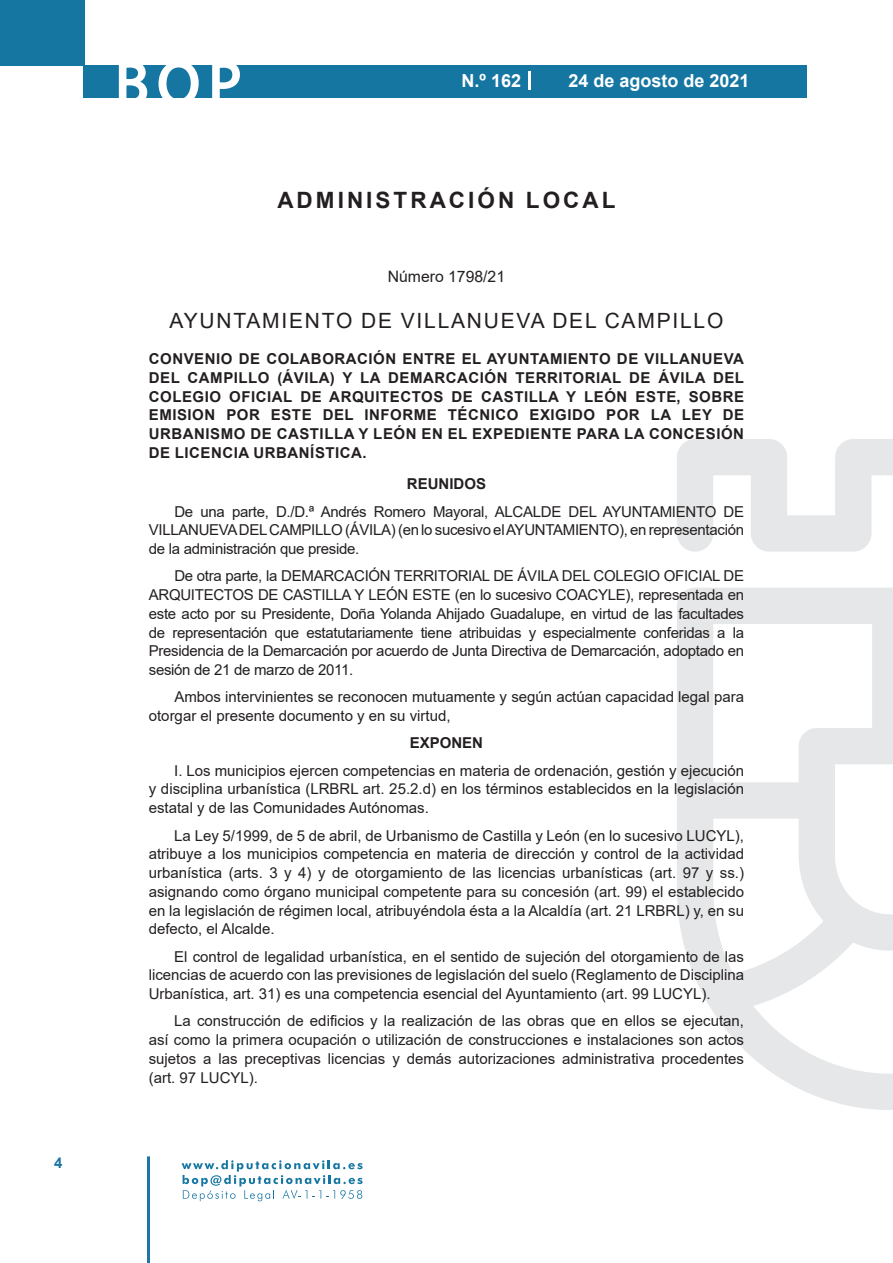
<style>
.page{position:relative;width:893px;height:1263px;background:#fff}
.page>*{position:absolute;margin:0;border:0;box-sizing:border-box;transform-origin:0 0}
.t1{font:500 61.5px "Avant Garde";color:#fff}
.t2{font:700 22.5px "Arial";letter-spacing:.135em;color:#231f20}
.t3{font:21px "Arial";letter-spacing:.085em;color:#231f20}
.t4{font:700 18px "Arial";color:#fff}
.t5{font:15.75px "Arial";color:#231f20}
.t6{font:15px/18.8px "Arial";color:#231f20;text-align:justify}
.t7{font:700 15px/18.8px "Arial";letter-spacing:.035em;color:#231f20;text-align:justify}
.t8{font:700 15px "Arial";color:#231f20}
.t9{font:700 15px "Arial";color:#1d76a4}
</style>
<div class="page">
<div style="left:0;top:0;width:85px;height:65px;background:#1676a2"></div>
<div style="left:84px;top:65px;width:723px;height:33px;background:#1676a2"></div>
<svg style="left:118px;top:65px;width:30px;height:33px"></svg>
<svg style="left:158px;top:65px;width:41px;height:33px"></svg>
<svg style="left:212px;top:65px;width:28px;height:33px"></svg>
<svg style="left:182px;top:1160px;width:181px;height:41px"></svg>
<hr style="left:147px;top:1156px;width:3px;height:107px;background:#1d76a4">
<svg style="left:529px;top:71px;width:2px;height:19px"></svg>
<svg style="left:677px;top:439px;width:216px;height:671px"></svg>
<p class="t9" style="left:54px;top:1152px;width:10px">4</p>
<h1 class="t1" style="left:115px;top:46px;width:128px">BOP</h1>
<p class="t4" style="left:462px;top:68px;width:61px">N.º 162</p>
<p class="t4" style="left:568px;top:68px;width:183px">24 de agosto de 2021</p>
<h2 class="t2" style="left:277px;top:184px;width:340px">ADMINISTRACIÓN LOCAL</h2>
<p class="t5" style="left:388px;top:266px;width:119px">Número 1798/21</p>
<h3 class="t3" style="left:169px;top:307px;width:555px">AYUNTAMIENTO DE VILLANUEVA DEL CAMPILLO</h3>
<p class="t7" style="left:149px;top:350px;width:597px">CONVENIO DE COLABORACIÓN ENTRE EL AYUNTAMIENTO DE VILLANUEVA DEL CAMPILLO (ÁVILA) Y LA DEMARCACIÓN TERRITORIAL DE ÁVILA DEL COLEGIO OFICIAL DE ARQUITECTOS DE CASTILLA Y LEÓN ESTE, SOBRE EMISION POR ESTE DEL INFORME TÉCNICO EXIGIDO POR LA LEY DE URBANISMO DE CASTILLA Y LEÓN EN EL EXPEDIENTE PARA LA CONCESIÓN DE LICENCIA URBANÍSTICA.</p>
<p class="t8" style="left:407px;top:474px;width:81px">REUNIDOS</p>
<p class="t6" style="left:149px;top:502px;width:597px;text-indent:26px">De una parte, D./D.ª Andrés Romero Mayoral, ALCALDE DEL AYUNTAMIENTO DE VILLANUEVA DEL CAMPILLO (ÁVILA) (en lo sucesivo el AYUNTAMIENTO), en representación de la administración que preside.</p>
<p class="t6" style="left:149px;top:567px;width:597px;text-indent:26px">De otra parte, la DEMARCACIÓN TERRITORIAL DE ÁVILA DEL COLEGIO OFICIAL DE ARQUITECTOS DE CASTILLA Y LEÓN ESTE (en lo sucesivo COACYLE), representada en este acto por su Presidente, Doña Yolanda Ahijado Guadalupe, en virtud de las facultades de representación que estatutariamente tiene atribuidas y especialmente conferidas a la Presidencia de la Demarcación por acuerdo de Junta Directiva de Demarcación, adoptado en sesión de 21 de marzo de 2011.</p>
<p class="t6" style="left:149px;top:688px;width:597px;text-indent:26px">Ambos intervinientes se reconocen mutuamente y según actúan capacidad legal para otorgar el presente documento y en su virtud,</p>
<p class="t8" style="left:410px;top:733px;width:75px">EXPONEN</p>
<p class="t6" style="left:149px;top:761px;width:597px;text-indent:26px">I. Los municipios ejercen competencias en materia de ordenación, gestión y ejecución y disciplina urbanística (LRBRL art. 25.2.d) en los términos establecidos en la legislación estatal y de las Comunidades Autónomas.</p>
<p class="t6" style="left:149px;top:826px;width:597px;text-indent:26px">La Ley 5/1999, de 5 de abril, de Urbanismo de Castilla y León (en lo sucesivo LUCYL), atribuye a los municipios competencia en materia de dirección y control de la actividad urbanística (arts. 3 y 4) y de otorgamiento de las licencias urbanísticas (art. 97 y ss.) asignando como órgano municipal competente para su concesión (art. 99) el establecido en la legislación de régimen local, atribuyéndola ésta a la Alcaldía (art. 21 LRBRL) y, en su defecto, el Alcalde.</p>
<p class="t6" style="left:149px;top:947px;width:597px;text-indent:26px">El control de legalidad urbanística, en el sentido de sujeción del otorgamiento de las licencias de acuerdo con las previsiones de legislación del suelo (Reglamento de Disciplina Urbanística, art. 31) es una competencia esencial del Ayuntamiento (art. 99 LUCYL).</p>
<p class="t6" style="left:149px;top:1011px;width:597px;text-indent:26px">La construcción de edificios y la realización de las obras que en ellos se ejecutan, así como la primera ocupación o utilización de construcciones e instalaciones son actos sujetos a las preceptivas licencias y demás autorizaciones administrativa procedentes (art. 97 LUCYL).</p>
</div>
